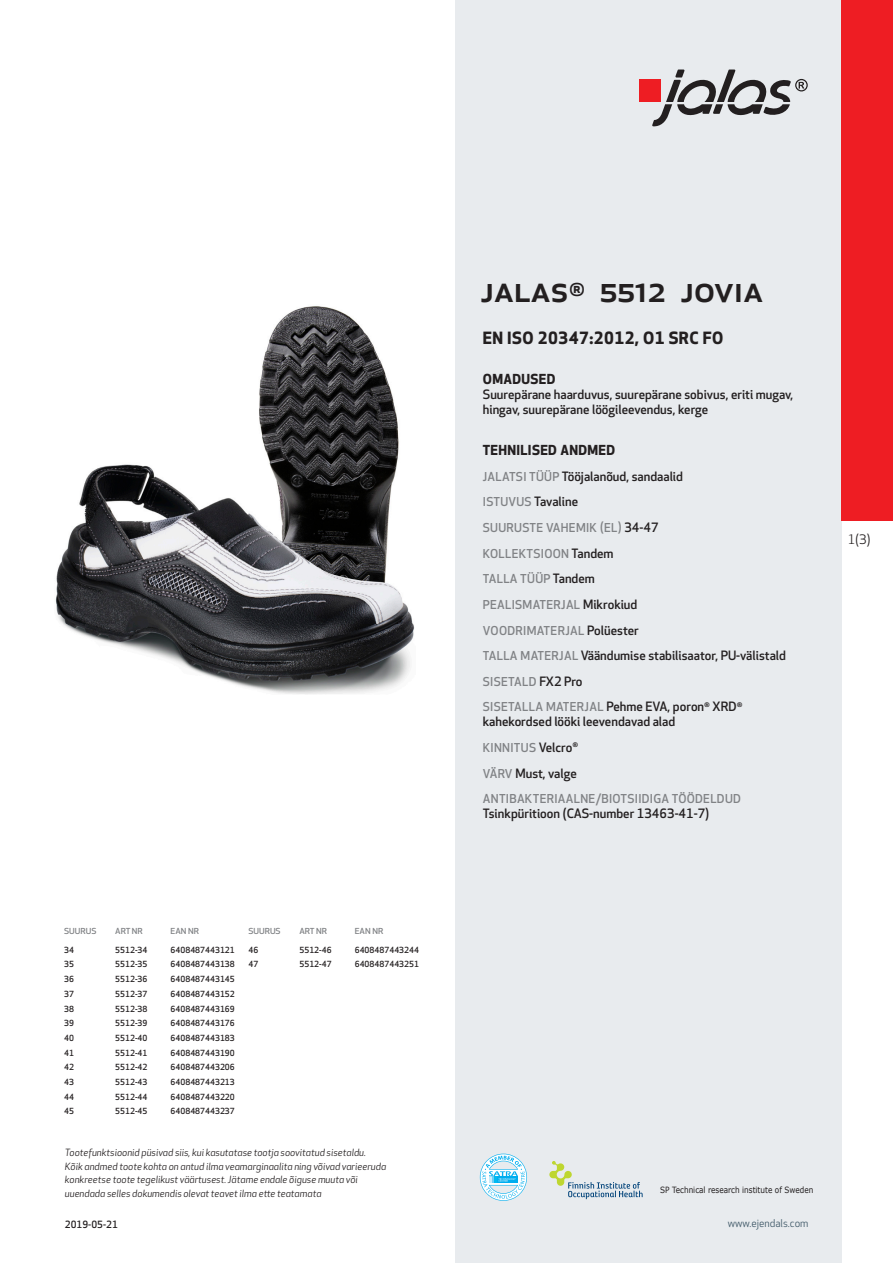
<style>
.page{position:relative;width:893px;height:1263px;background:#fff}
.page>*{position:absolute;margin:0;border:0;box-sizing:border-box;transform-origin:0 0}
.prodname{font:500 36px "Apex New";color:#231f20}
.Funktion_body{font:700 16.5px "Apex New";letter-spacing:.025em;color:#231f20}
.Funktion_body-2{font:700 13.5px "Apex New";letter-spacing:.025em;color:#231f20}
.t1{font:12.75px "Apex New";color:#231f20}
.Funktion_body-3{font:500 12.6px/15px "Apex New";color:#231f20}
.Funktion_body-4{font:500 12px "Apex New";letter-spacing:.025em;color:#808285}
.t2{font:10.5px "Apex New";color:#405968}
.t3{font:italic 9.75px/13.5px "Apex New";color:#231f20}
.Sidfot_datum{font:500 9.75px "Apex New";color:#231f20}
.t4{font:8.55px "Verdana";color:#231f20;scale:.85 1}
.ArticleTable_body{font:500 8.25px "Apex New";color:#231f20}
.ArticeTable_header{font:500 8.1px "Apex New";color:#808285;scale:1.06 1}
.s1{font-size:12px;color:#808285}
.s2{font-size:12.6px;color:#231f20}
</style>
<div class="page">
<div style="left:455px;top:0;width:387px;height:1263px;background:#e8ebee"></div>
<svg style="left:549px;top:1161px;width:94px;height:38px"></svg>
<svg style="left:480px;top:1154px;width:47px;height:47px"></svg>
<div style="left:639px;top:80px;width:22px;height:22px;background:#ee1d23"></div>
<svg style="left:652px;top:70px;width:156px;height:56px"></svg>
<div style="left:842px;top:0;width:51px;height:520px;background:#ee1d23"></div>
<img style="left:55px;top:306px;width:360px;height:388px">
<p class="ArticeTable_header" style="left:64px;top:925px;width:32px">SUURUS</p>
<p class="ArticeTable_header" style="left:115px;top:925px;width:28px">ART NR</p>
<p class="ArticeTable_header" style="left:171px;top:925px;width:28px">EAN NR</p>
<p class="ArticleTable_body" style="left:64px;top:944px;width:11px">34</p>
<p class="ArticleTable_body" style="left:115px;top:944px;width:34px">5512-34</p>
<p class="ArticleTable_body" style="left:171px;top:944px;width:66px">6408487443121</p>
<p class="ArticleTable_body" style="left:64px;top:959px;width:11px">35</p>
<p class="ArticleTable_body" style="left:115px;top:959px;width:34px">5512-35</p>
<p class="ArticleTable_body" style="left:171px;top:959px;width:66px">6408487443138</p>
<p class="ArticleTable_body" style="left:64px;top:973px;width:11px">36</p>
<p class="ArticleTable_body" style="left:115px;top:973px;width:34px">5512-36</p>
<p class="ArticleTable_body" style="left:171px;top:973px;width:66px">6408487443145</p>
<p class="ArticleTable_body" style="left:64px;top:988px;width:11px">37</p>
<p class="ArticleTable_body" style="left:115px;top:988px;width:34px">5512-37</p>
<p class="ArticleTable_body" style="left:171px;top:988px;width:66px">6408487443152</p>
<p class="ArticleTable_body" style="left:64px;top:1003px;width:11px">38</p>
<p class="ArticleTable_body" style="left:115px;top:1003px;width:34px">5512-38</p>
<p class="ArticleTable_body" style="left:171px;top:1003px;width:66px">6408487443169</p>
<p class="ArticleTable_body" style="left:64px;top:1018px;width:11px">39</p>
<p class="ArticleTable_body" style="left:115px;top:1018px;width:34px">5512-39</p>
<p class="ArticleTable_body" style="left:171px;top:1018px;width:66px">6408487443176</p>
<p class="ArticleTable_body" style="left:64px;top:1032px;width:11px">40</p>
<p class="ArticleTable_body" style="left:115px;top:1032px;width:34px">5512-40</p>
<p class="ArticleTable_body" style="left:171px;top:1032px;width:66px">6408487443183</p>
<p class="ArticleTable_body" style="left:64px;top:1047px;width:11px">41</p>
<p class="ArticleTable_body" style="left:115px;top:1047px;width:34px">5512-41</p>
<p class="ArticleTable_body" style="left:171px;top:1047px;width:66px">6408487443190</p>
<p class="ArticleTable_body" style="left:64px;top:1062px;width:11px">42</p>
<p class="ArticleTable_body" style="left:115px;top:1062px;width:34px">5512-42</p>
<p class="ArticleTable_body" style="left:171px;top:1062px;width:66px">6408487443206</p>
<p class="ArticleTable_body" style="left:64px;top:1076px;width:11px">43</p>
<p class="ArticleTable_body" style="left:115px;top:1076px;width:34px">5512-43</p>
<p class="ArticleTable_body" style="left:171px;top:1076px;width:66px">6408487443213</p>
<p class="ArticleTable_body" style="left:64px;top:1091px;width:11px">44</p>
<p class="ArticleTable_body" style="left:115px;top:1091px;width:34px">5512-44</p>
<p class="ArticleTable_body" style="left:171px;top:1091px;width:66px">6408487443220</p>
<p class="ArticleTable_body" style="left:64px;top:1106px;width:11px">45</p>
<p class="ArticleTable_body" style="left:115px;top:1106px;width:34px">5512-45</p>
<p class="ArticleTable_body" style="left:171px;top:1106px;width:66px">6408487443237</p>
<p class="ArticeTable_header" style="left:248px;top:925px;width:32px">SUURUS</p>
<p class="ArticeTable_header" style="left:299px;top:925px;width:28px">ART NR</p>
<p class="ArticeTable_header" style="left:355px;top:925px;width:28px">EAN NR</p>
<p class="ArticleTable_body" style="left:248px;top:944px;width:11px">46</p>
<p class="ArticleTable_body" style="left:299px;top:944px;width:34px">5512-46</p>
<p class="ArticleTable_body" style="left:355px;top:944px;width:66px">6408487443244</p>
<p class="ArticleTable_body" style="left:248px;top:959px;width:11px">47</p>
<p class="ArticleTable_body" style="left:299px;top:959px;width:34px">5512-47</p>
<p class="ArticleTable_body" style="left:355px;top:959px;width:66px">6408487443251</p>
<p class="t3" style="left:65px;top:1146px;width:323px">Tootefunktsioonid püsivad siis, kui kasutatase tootja soovitatud sisetaldu.<br>Kõik andmed toote kohta on antud ilma veamarginaalita ning võivad varieeruda konkreetse toote tegelikust väärtusest. Jätame endale õiguse muuta või uuendada selles dokumendis olevat teavet ilma ette teatamata</p>
<p class="Sidfot_datum" style="left:65px;top:1218px;width:54px">2019-05-21</p>
<p class="prodname" style="left:480px;top:265px;width:284px">JALAS<sup>®</sup> 5512 JOVIA</p>
<p class="Funktion_body" style="left:483px;top:326px;width:242px">EN ISO 20347:2012, O1 SRC FO</p>
<p class="Funktion_body-2" style="left:483px;top:370px;width:74px">OMADUSED</p>
<p class="Funktion_body-3" style="left:483px;top:387px;width:312px">Suurepärane haarduvus, suurepärane sobivus, eriti mugav, hingav, suurepärane löögileevendus, kerge</p>
<p class="Funktion_body-2" style="left:483px;top:440px;width:134px">TEHNILISED ANDMED</p>
<p class="Funktion_body-3" style="left:483px;top:468px;width:202px"><span class="s1">JALATSI TÜÜP</span> Tööjalanõud, sandaalid</p>
<p class="Funktion_body-3" style="left:483px;top:494px;width:97px"><span class="s1">ISTUVUS</span> Tavaline</p>
<p class="Funktion_body-4" style="left:483px;top:520px;width:177px">SUURUSTE VAHEMIK (EL) <span class="s2">34-47</span></p>
<p class="Funktion_body-4" style="left:483px;top:545px;width:132px">KOLLEKTSIOON <span class="s2">Tandem</span></p>
<p class="Funktion_body-4" style="left:483px;top:571px;width:114px">TALLA TÜÜP <span class="s2">Tandem</span></p>
<p class="Funktion_body-4" style="left:483px;top:596px;width:156px">PEALISMATERJAL <span class="s2">Mikrokiud</span></p>
<p class="Funktion_body-4" style="left:483px;top:622px;width:157px">VOODRIMATERJAL <span class="s2">Polüester</span></p>
<p class="Funktion_body-3" style="left:483px;top:648px;width:305px"><span class="s1">TALLA MATERJAL</span> Väändumise stabilisaator, PU-välistald</p>
<p class="Funktion_body-4" style="left:483px;top:673px;width:101px">SISETALD <span class="s2">FX2 Pro</span></p>
<p class="Funktion_body-4" style="left:483px;top:699px;width:261px">SISETALLA MATERJAL <span class="s2">Pehme EVA, poron</span><sup>®</sup> <span class="s2">XRD</span><sup>®</sup></p>
<p class="Funktion_body-3" style="left:483px;top:714px;width:194px">kahekordsed lööki leevendavad alad</p>
<p class="Funktion_body-4" style="left:483px;top:740px;width:97px">KINNITUS <span class="s2">Velcro</span><sup>®</sup></p>
<p class="Funktion_body-3" style="left:483px;top:765px;width:95px"><span class="s1">VÄRV</span> Must, valge</p>
<p class="Funktion_body-4" style="left:483px;top:791px;width:260px">ANTIBAKTERIAALNE/BIOTSIIDIGA TÖÖDELDUD</p>
<p class="Funktion_body-3" style="left:483px;top:806px;width:228px">Tsinkpüritioon (CAS-number 13463-41-7)</p>
<p class="t1" style="left:848px;top:531px;width:24px">1(3)</p>
<p class="t4" style="left:660px;top:1184px;width:182px">SP Technical research institute of Sweden</p>
<p class="t2" style="left:728px;top:1217px;width:82px">www.ejendals.com</p>
</div>
